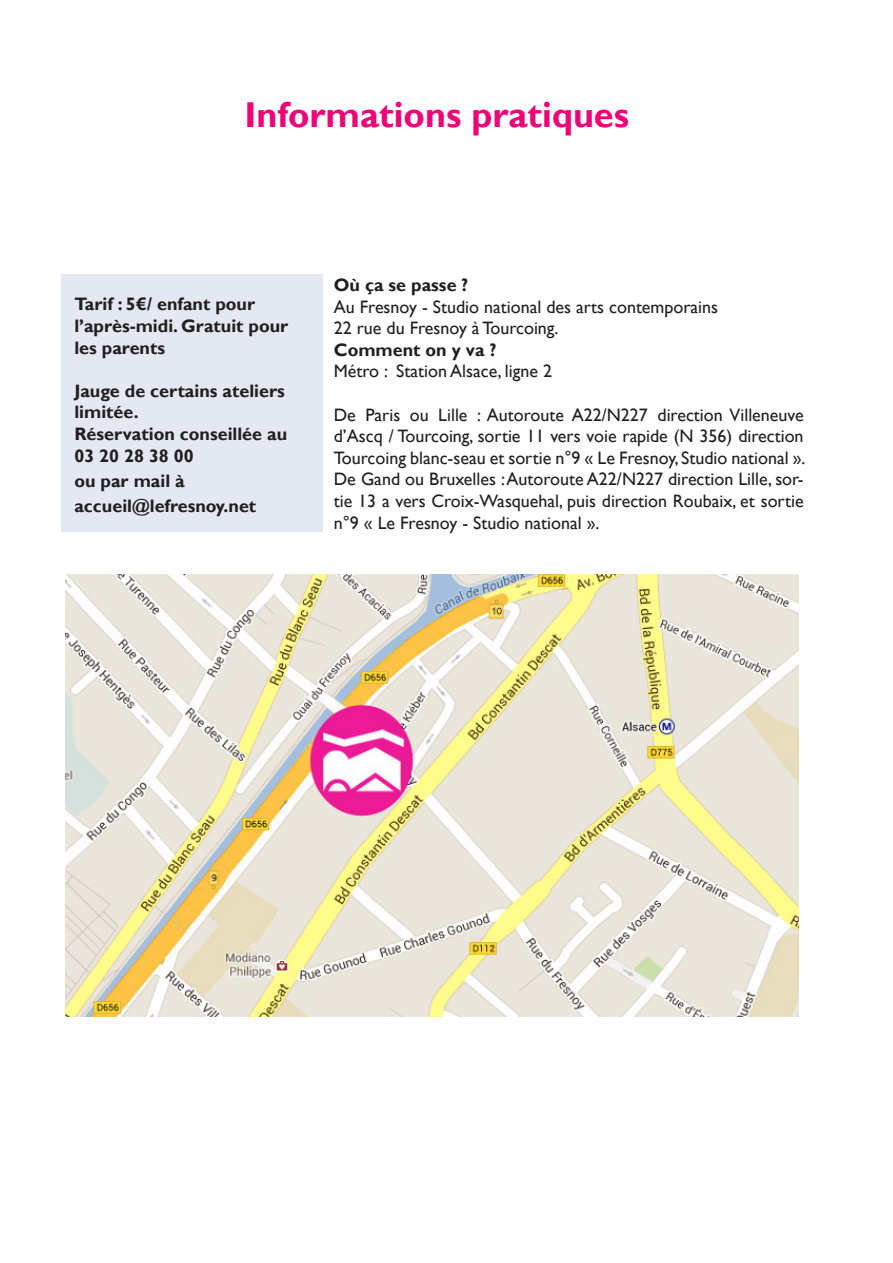
<style>
.page{position:relative;width:893px;height:1263px;background:#fff}
.page>*{position:absolute;margin:0;border:0;box-sizing:border-box;transform-origin:0 0}
.t1{font:700 36px "Gill Sans";color:#ef0476}
.t2{font:18px/21.6px "Gill Sans";color:#231f20;text-align:justify}
.t3{font:700 18px/21.6px "Gill Sans";color:#231f20}
</style>
<div class="page">
<img style="left:66px;top:574px;width:733px;height:442px">
<div style="left:62px;top:274px;width:261px;height:257px;background:#e3e8f2"></div>
<p class="t1" style="left:245px;top:93px;width:386px">Informations pratiques</p>
<p class="t3" style="left:74px;top:294px;width:215px">Tarif : 5€/ enfant pour l’après-midi. Gratuit pour les parents</p>
<p class="t3" style="left:74px;top:380px;width:212px">Jauge de certains ateliers limitée.</p>
<p class="t3" style="left:74px;top:424px;width:214px">Réservation conseillée au</p>
<p class="t3" style="left:74px;top:445px;width:121px">03 20 28 38 00</p>
<p class="t3" style="left:74px;top:470px;width:112px">ou par mail à</p>
<p class="t3" style="left:74px;top:496px;width:183px">accueil@lefresnoy.net</p>
<p class="t3" style="left:334px;top:275px;width:136px">Où ça se passe ?</p>
<p class="t2" style="left:334px;top:296px;width:386px">Au Fresnoy - Studio national des arts contemporains</p>
<p class="t2" style="left:334px;top:318px;width:226px">22 rue du Fresnoy à Tourcoing.</p>
<p class="t3" style="left:334px;top:339px;width:164px">Comment on y va ?</p>
<p class="t2" style="left:334px;top:361px;width:220px">Métro : Station Alsace, ligne 2</p>
<p class="t2" style="left:334px;top:404px;width:473px">De Paris ou Lille : Autoroute A22/N227 direction Villeneuve d’Ascq / Tourcoing, sortie 11 vers voie rapide (N 356) direction Tourcoing blanc-seau et sortie n°9 « Le Fresnoy, Studio national ».</p>
<p class="t2" style="left:334px;top:469px;width:471px">De Gand ou Bruxelles : Autoroute A22/N227 direction Lille, sor&shy;tie 13 a vers Croix-Wasquehal, puis direction Roubaix, et sortie n°9 « Le Fresnoy - Studio national ».</p>
</div>
